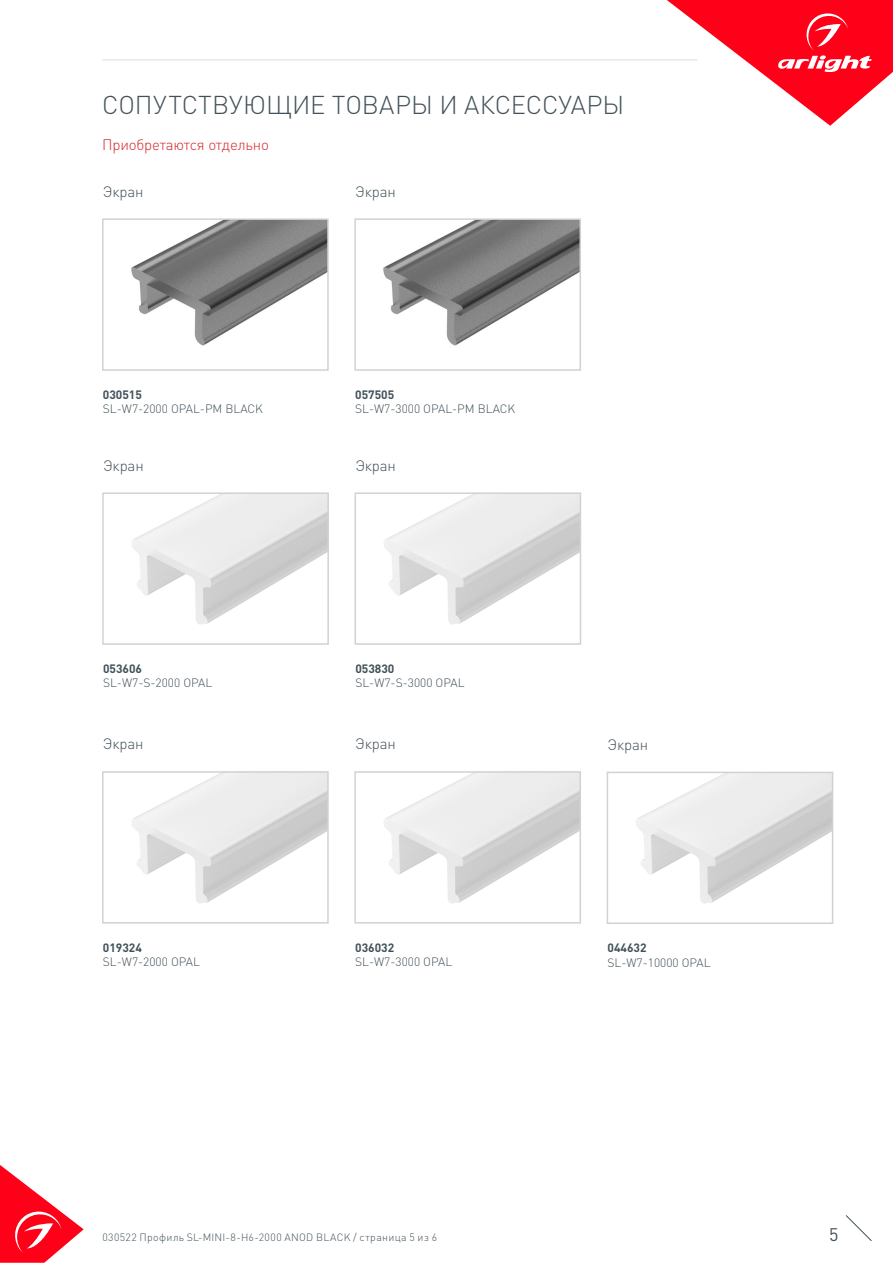
<style>
.page{position:relative;width:893px;height:1263px;background:#fff}
.page>*{position:absolute;margin:0;border:0;box-sizing:border-box;transform-origin:0 0}
.t1{font:300 25.5px "DIN Pro";color:#425159}
.t2{font:18px "DIN Pro";color:#425159}
.t3{font:300 15px "DIN Pro";letter-spacing:-.01em;color:#425159}
.t4{font:300 15px "DIN Pro";letter-spacing:-.01em;color:#d5262a}
.t5{font:300 12px "DIN Pro";color:#425159}
.t6{font:700 12px "DIN Pro";color:#425159}
.t7{font:300 10.5px "DIN Pro";letter-spacing:.035em;color:#425159}
</style>
<div class="page">
<svg style="left:0;top:1165px;width:84px;height:98px"></svg>
<svg style="left:845px;top:1215px;width:27px;height:26px"></svg>
<svg style="left:667px;top:0;width:226px;height:126px"></svg>
<hr style="left:102px;top:60px;width:595px;height:1px;background:#dcdddf">
<img style="left:131px;top:221px;width:195px;height:125px">
<div style="left:102px;top:218px;width:227px;height:153px;border:2px solid #d1d2d4"></div>
<img style="left:383px;top:221px;width:195px;height:125px">
<div style="left:354px;top:218px;width:227px;height:153px;border:2px solid #d1d2d4"></div>
<img style="left:384px;top:774px;width:194px;height:129px">
<div style="left:354px;top:771px;width:227px;height:152px;border:2px solid #d1d2d4"></div>
<img style="left:636px;top:775px;width:194px;height:128px">
<div style="left:607px;top:772px;width:226px;height:152px;border:2px solid #d1d2d4"></div>
<img style="left:132px;top:774px;width:194px;height:129px">
<div style="left:102px;top:771px;width:227px;height:152px;border:2px solid #d1d2d4"></div>
<img style="left:132px;top:495px;width:194px;height:129px">
<div style="left:102px;top:492px;width:227px;height:153px;border:2px solid #d1d2d4"></div>
<img style="left:384px;top:495px;width:194px;height:129px">
<div style="left:355px;top:492px;width:226px;height:153px;border:2px solid #d1d2d4"></div>
<p class="t1" style="left:102px;top:87px;width:524px">СОПУТСТВУЮЩИЕ ТОВАРЫ И АКСЕССУАРЫ</p>
<p class="t4" style="left:102px;top:134px;width:168px">Приобретаются отдельно</p>
<p class="t3" style="left:103px;top:181px;width:42px">Экран</p>
<p class="t3" style="left:355px;top:181px;width:42px">Экран</p>
<p class="t6" style="left:103px;top:386px;width:41px">030515</p>
<p class="t5" style="left:103px;top:401px;width:162px">SL-W7-2000 OPAL-PM BLACK</p>
<p class="t6" style="left:355px;top:386px;width:41px">057505</p>
<p class="t5" style="left:355px;top:401px;width:162px">SL-W7-3000 OPAL-PM BLACK</p>
<p class="t3" style="left:103px;top:455px;width:42px">Экран</p>
<p class="t3" style="left:355px;top:455px;width:42px">Экран</p>
<p class="t6" style="left:103px;top:660px;width:41px">053606</p>
<p class="t5" style="left:103px;top:675px;width:111px">SL-W7-S-2000 OPAL</p>
<p class="t6" style="left:355px;top:660px;width:41px">053830</p>
<p class="t5" style="left:355px;top:675px;width:111px">SL-W7-S-3000 OPAL</p>
<p class="t3" style="left:103px;top:734px;width:42px">Экран</p>
<p class="t3" style="left:355px;top:734px;width:42px">Экран</p>
<p class="t3" style="left:607px;top:734px;width:42px">Экран</p>
<p class="t6" style="left:103px;top:939px;width:41px">019324</p>
<p class="t5" style="left:103px;top:954px;width:99px">SL-W7-2000 OPAL</p>
<p class="t6" style="left:355px;top:939px;width:41px">036032</p>
<p class="t5" style="left:355px;top:954px;width:99px">SL-W7-3000 OPAL</p>
<p class="t6" style="left:607px;top:940px;width:41px">044632</p>
<p class="t5" style="left:607px;top:954px;width:105px">SL-W7-10000 OPAL</p>
<p class="t7" style="left:102px;top:1230px;width:336px">030522 Профиль SL-MINI-8-H6-2000 ANOD BLACK / страница 5 из 6</p>
<h2 class="t2" style="left:829px;top:1222px;width:11px">5</h2>
</div>
